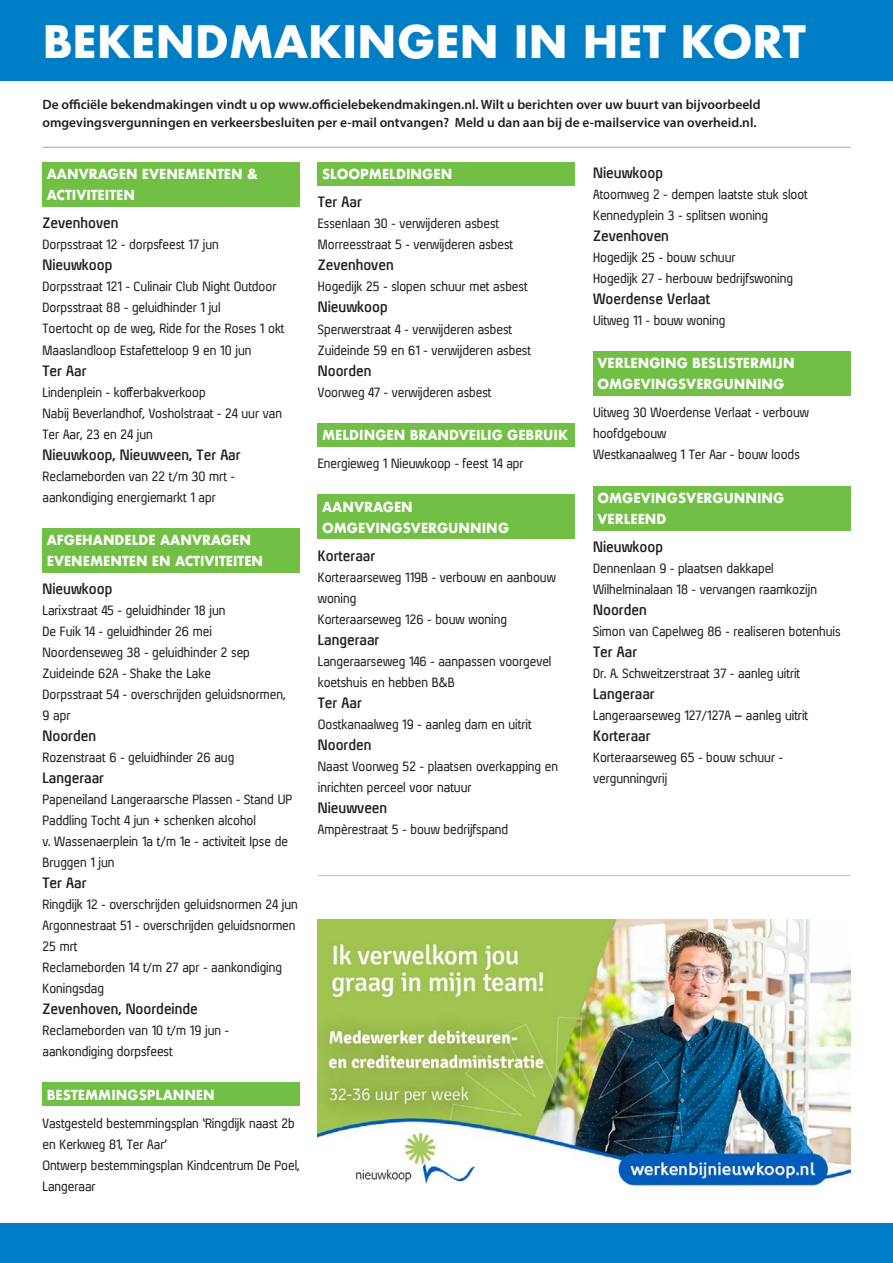
<style>
.page{position:relative;width:893px;height:1263px;background:#fff}
.page>*{position:absolute;margin:0;border:0;box-sizing:border-box;transform-origin:0 0}
.t1{font:700 43.5px "Futura";letter-spacing:-.005em;color:#fff}
.t2{font:700 14.25px "Xenu";color:#231f20;scale:.94 1}
.t3{font:700 13.5px/21px "Futura";color:#fff;scale:.94 1}
.t4{font:600 13.5px/18px "Myriad Pro";color:#231f20}
.t5{font:12.75px/21px "Xenu";color:#231f20;scale:.94 1}
</style>
<div class="page">
<div style="left:0;top:0;width:893px;height:81px;background:#007ec5"></div>
<hr style="left:43px;top:147px;width:807px;height:1px;background:#bcbdc0">
<div style="left:43px;top:162px;width:257px;height:45px;background:#71bf44"></div>
<div style="left:43px;top:528px;width:257px;height:45px;background:#71bf44"></div>
<div style="left:43px;top:1083px;width:257px;height:23px;background:#71bf44"></div>
<div style="left:318px;top:162px;width:257px;height:24px;background:#71bf44"></div>
<div style="left:318px;top:423px;width:257px;height:24px;background:#71bf44"></div>
<div style="left:318px;top:495px;width:257px;height:44px;background:#71bf44"></div>
<div style="left:593px;top:351px;width:257px;height:45px;background:#71bf44"></div>
<div style="left:593px;top:486px;width:257px;height:44px;background:#71bf44"></div>
<img style="left:318px;top:919px;width:532px;height:267px">
<hr style="left:318px;top:875px;width:532px;height:1px;background:#bcbdc0">
<div style="left:0;top:1224px;width:893px;height:39px;background:#007ec5"></div>
<h1 class="t1" style="left:43px;top:10px;width:765px">BEKENDMAKINGEN IN HET KORT</h1>
<p class="t4" style="left:43px;top:95px;width:720px">De officiële bekendmakingen vindt u op www.officielebekendmakingen.nl. Wilt u berichten over uw buurt van bijvoorbeeld omgevingsvergunningen en verkeersbesluiten per e-mail ontvangen? Meld u dan aan bij de e-mailservice van overheid.nl.</p>
<p class="t3" style="left:47px;top:164px;width:226px">AANVRAGEN EVENEMENTEN &amp;<br>ACTIVITEITEN</p>
<p class="t2" style="left:43px;top:215px;width:82px">Zevenhoven</p>
<p class="t5" style="left:43px;top:234px;width:189px">Dorpsstraat 12 - dorpsfeest 17 jun</p>
<p class="t2" style="left:43px;top:257px;width:76px">Nieuwkoop</p>
<p class="t5" style="left:43px;top:276px;width:259px">Dorpsstraat 121 - Culinair Club Night Outdoor Dorpsstraat 88 - geluidhinder 1 jul<br>Toertocht op de weg, Ride for the Roses 1 okt Maaslandloop Estafetteloop 9 en 10 jun</p>
<p class="t2" style="left:43px;top:362px;width:48px">Ter Aar</p>
<p class="t5" style="left:43px;top:381px;width:256px">Lindenplein - kofferbakverkoop<br>Nabij Beverlandhof, Vosholstraat - 24 uur van<br>Ter Aar, 23 en 24 jun</p>
<p class="t2" style="left:43px;top:446px;width:212px">Nieuwkoop, Nieuwveen, Ter Aar</p>
<p class="t5" style="left:43px;top:465px;width:206px">Reclameborden van 22 t/m 30 mrt - aankondiging energiemarkt 1 apr</p>
<p class="t3" style="left:47px;top:529px;width:232px">AFGEHANDELDE AANVRAGEN<br>EVENEMENTEN EN ACTIVITEITEN</p>
<p class="t2" style="left:43px;top:580px;width:76px">Nieuwkoop</p>
<p class="t5" style="left:43px;top:600px;width:260px">Larixstraat 45 - geluidhinder 18 jun<br>De Fuik 14 - geluidhinder 26 mei<br>Noordenseweg 38 - geluidhinder 2 sep<br>Zuideinde 62A - Shake the Lake<br>Dorpsstraat 54 - overschrijden geluidsnormen,<br>9 apr</p>
<p class="t2" style="left:43px;top:727px;width:59px">Noorden</p>
<p class="t5" style="left:43px;top:747px;width:206px">Rozenstraat 6 - geluidhinder 26 aug</p>
<p class="t2" style="left:43px;top:769px;width:67px">Langeraar</p>
<p class="t5" style="left:43px;top:789px;width:267px">Papeneiland Langeraarsche Plassen - Stand UP Paddling Tocht 4 jun + schenken alcohol<br>v. Wassenaerplein 1a t/m 1e - activiteit Ipse de Bruggen 1 jun</p>
<p class="t2" style="left:43px;top:874px;width:48px">Ter Aar</p>
<p class="t5" style="left:43px;top:894px;width:273px">Ringdijk 12 - overschrijden geluidsnormen 24 jun<br>Argonnestraat 51 - overschrijden geluidsnormen<br>25 mrt<br>Reclameborden 14 t/m 27 apr - aankondiging<br>Koningsdag</p>
<p class="t2" style="left:43px;top:1000px;width:167px">Zevenhoven, Noordeinde</p>
<p class="t5" style="left:43px;top:1020px;width:200px">Reclameborden van 10 t/m 19 jun - aankondiging dorpsfeest</p>
<p class="t3" style="left:47px;top:1084px;width:180px">BESTEMMINGSPLANNEN</p>
<p class="t5" style="left:43px;top:1112px;width:275px">Vastgesteld bestemmingsplan ‘Ringdijk naast 2b en Kerkweg 81, Ter Aar’<br>Ontwerp bestemmingsplan Kindcentrum De Poel,<br>Langeraar</p>
<p class="t3" style="left:322px;top:164px;width:140px">SLOOPMELDINGEN</p>
<p class="t2" style="left:318px;top:194px;width:48px">Ter Aar</p>
<p class="t5" style="left:318px;top:213px;width:209px">Essenlaan 30 - verwijderen asbest<br>Morreesstraat 5 - verwijderen asbest</p>
<p class="t2" style="left:318px;top:257px;width:82px">Zevenhoven</p>
<p class="t5" style="left:318px;top:276px;width:225px">Hogedijk 25 - slopen schuur met asbest</p>
<p class="t2" style="left:318px;top:299px;width:76px">Nieuwkoop</p>
<p class="t5" style="left:318px;top:318px;width:228px">Sperwerstraat 4 - verwijderen asbest<br>Zuideinde 59 en 61 - verwijderen asbest</p>
<p class="t2" style="left:318px;top:362px;width:59px">Noorden</p>
<p class="t5" style="left:318px;top:381px;width:186px">Voorweg 47 - verwijderen asbest</p>
<p class="t3" style="left:322px;top:424px;width:263px">MELDINGEN BRANDVEILIG GEBRUIK</p>
<p class="t5" style="left:318px;top:453px;width:221px">Energieweg 1 Nieuwkoop - feest 14 apr</p>
<p class="t3" style="left:322px;top:496px;width:201px">AANVRAGEN<br>OMGEVINGSVERGUNNING</p>
<p class="t2" style="left:318px;top:547px;width:63px">Korteraar</p>
<p class="t5" style="left:318px;top:566px;width:255px">Korteraarseweg 119B - verbouw en aanbouw woning<br>Korteraarseweg 126 - bouw woning</p>
<p class="t2" style="left:318px;top:631px;width:67px">Langeraar</p>
<p class="t5" style="left:318px;top:650px;width:250px">Langeraarseweg 146 - aanpassen voorgevel koetshuis en hebben B&amp;B</p>
<p class="t2" style="left:318px;top:694px;width:48px">Ter Aar</p>
<p class="t5" style="left:318px;top:713px;width:229px">Oostkanaalweg 19 - aanleg dam en uitrit</p>
<p class="t2" style="left:318px;top:736px;width:59px">Noorden</p>
<p class="t5" style="left:318px;top:755px;width:257px">Naast Voorweg 52 - plaatsen overkapping en inrichten perceel voor natuur</p>
<p class="t2" style="left:318px;top:799px;width:75px">Nieuwveen</p>
<p class="t5" style="left:318px;top:818px;width:204px">Ampèrestraat 5 - bouw bedrijfspand</p>
<p class="t2" style="left:593px;top:164px;width:76px">Nieuwkoop</p>
<p class="t5" style="left:593px;top:184px;width:230px">Atoomweg 2 - dempen laatste stuk sloot<br>Kennedyplein 3 - splitsen woning</p>
<p class="t2" style="left:593px;top:227px;width:82px">Zevenhoven</p>
<p class="t5" style="left:593px;top:247px;width:214px">Hogedijk 25 - bouw schuur<br>Hogedijk 27 - herbouw bedrijfswoning</p>
<p class="t2" style="left:593px;top:290px;width:126px">Woerdense Verlaat</p>
<p class="t5" style="left:593px;top:310px;width:142px">Uitweg 11 - bouw woning</p>
<p class="t3" style="left:597px;top:353px;width:211px">VERLENGING BESLISTERMIJN<br>OMGEVINGSVERGUNNING</p>
<p class="t5" style="left:593px;top:402px;width:231px">Uitweg 30 Woerdense Verlaat - verbouw hoofdgebouw<br>Westkanaalweg 1 Ter Aar - bouw loods</p>
<p class="t3" style="left:597px;top:487px;width:201px">OMGEVINGSVERGUNNING<br>VERLEEND</p>
<p class="t2" style="left:593px;top:538px;width:76px">Nieuwkoop</p>
<p class="t5" style="left:593px;top:558px;width:240px">Dennenlaan 9 - plaatsen dakkapel<br>Wilhelminalaan 18 - vervangen raamkozijn</p>
<p class="t2" style="left:593px;top:601px;width:59px">Noorden</p>
<p class="t5" style="left:593px;top:621px;width:265px">Simon van Capelweg 86 - realiseren botenhuis</p>
<p class="t2" style="left:593px;top:643px;width:48px">Ter Aar</p>
<p class="t5" style="left:593px;top:663px;width:222px">Dr. A. Schweitzerstraat 37 - aanleg uitrit</p>
<p class="t2" style="left:593px;top:685px;width:67px">Langeraar</p>
<p class="t5" style="left:593px;top:705px;width:230px">Langeraarseweg 127/127A – aanleg uitrit</p>
<p class="t2" style="left:593px;top:727px;width:63px">Korteraar</p>
<p class="t5" style="left:593px;top:747px;width:204px">Korteraarseweg 65 - bouw schuur - vergunningvrij</p>
</div>
